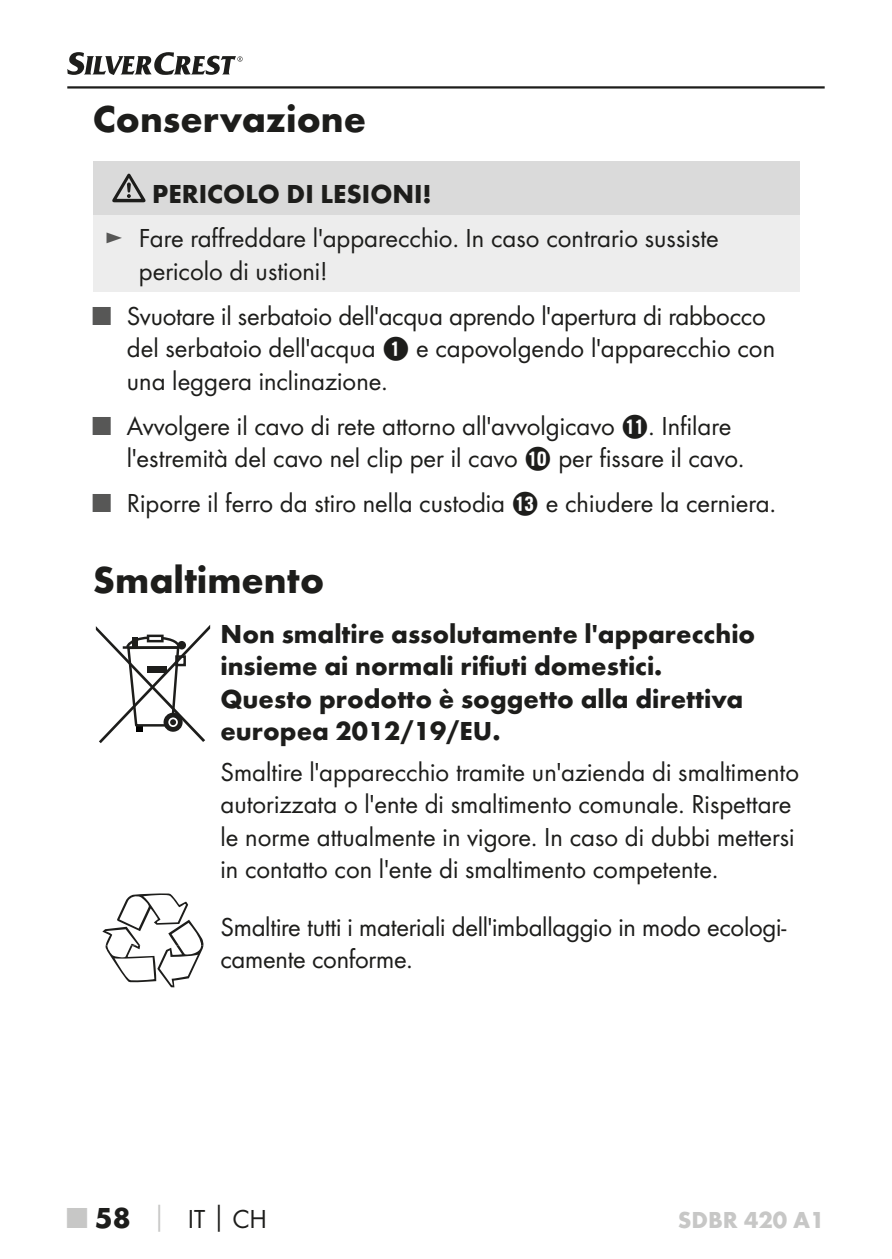
<style>
.page{position:relative;width:892px;height:1259px;background:#fff}
.page>*{position:absolute;margin:0;border:0;box-sizing:border-box;transform-origin:0 0}
.t1{font:700 39px "Futura";color:#1d1d1b}
.t2{font:27px/32.4px "Futura Boo";color:#1d1d1b}
.t3{font:700 27px/32.4px "Futura";color:#1d1d1b}
.t4{font:700 24px "Futura";color:#c7c7c6}
.s1{color:#575756}
.s2{font-family:"Hako PI Nummern"}
.s3{font-family:"Futura";font-weight:700;font-size:30px;color:#c7c7c6}
.s4{font-family:"Futura";font-weight:700;font-size:30px}
.s5{font-family:"Futura";font-weight:700;color:#c7c7c6}
.s6{font-family:"Futura";font-weight:700}
</style>
<div class="page">
<hr style="left:67px;top:86px;width:757px;height:3px;background:#1d1d1b">
<svg style="left:67px;top:52px;width:175px;height:23px"></svg>
<div style="left:93px;top:161px;width:706px;height:54px;background:#dadada"></div>
<div style="left:93px;top:215px;width:706px;height:77px;background:#ededed"></div>
<svg style="left:112px;top:174px;width:33px;height:28px"></svg>
<svg style="left:96px;top:625px;width:114px;height:118px"></svg>
<svg style="left:102px;top:893px;width:101px;height:94px"></svg>
<h1 class="t1" style="left:93px;top:95px;width:275px">Conservazione</h1>
<p class="t3" style="left:152px;top:177px;width:281px">PERICOLO DI LESIONI!</p>
<p class="t2" style="left:139px;top:222px;width:581px;text-indent:-34px"><span class="s1">►</span> Fare raffreddare l'apparecchio. In caso contrario sussiste pericolo di ustioni!</p>
<p class="t2" style="left:127px;top:299px;width:649px;text-indent:-34px"><span class="s1">■</span> Svuotare il serbatoio dell'acqua aprendo l'apertura di rabbocco del serbatoio dell'acqua <span class="s2">1</span> e capovolgendo l'apparecchio con una leggera inclinazione.</p>
<p class="t2" style="left:127px;top:409px;width:615px;text-indent:-34px"><span class="s1">■</span> Avvolgere il cavo di rete attorno all'avvolgicavo <span class="s2">q</span>. Infilare l'estremità del cavo nel clip per il cavo <span class="s2">0</span> per fissare il cavo.</p>
<p class="t2" style="left:93px;top:487px;width:681px"><span class="s1">■</span> Riporre il ferro da stiro nella custodia <span class="s2">e</span> e chiudere la cerniera.</p>
<h1 class="t1" style="left:93px;top:556px;width:233px">Smaltimento</h1>
<p class="t3" style="left:220px;top:617px;width:536px">Non smaltire assolutamente l'apparecchio insieme ai normali rifiuti domestici.<br>Questo prodotto è soggetto alla direttiva europea 2012/19/EU.</p>
<p class="t2" style="left:220px;top:755px;width:580px">Smaltire l'apparecchio tramite un'azienda di smaltimento autorizzata o l'ente di smaltimento comunale. Rispettare le norme attualmente in vigore. In caso di dubbi mettersi in contatto con l'ente di smaltimento competente.</p>
<p class="t2" style="left:220px;top:910px;width:567px">Smaltire tutti i materiali dell'imballaggio in modo ecologi&shy;camente conforme.</p>
<p class="t2" style="left:67px;top:1202px;width:201px"><span class="s3">■</span> <span class="s4">58</span> <span class="s5">│</span> IT<span class="s6">│</span>CH</p>
<p class="t4" style="left:677px;top:1204px;width:148px">SDBR 420 A1</p>
</div>
